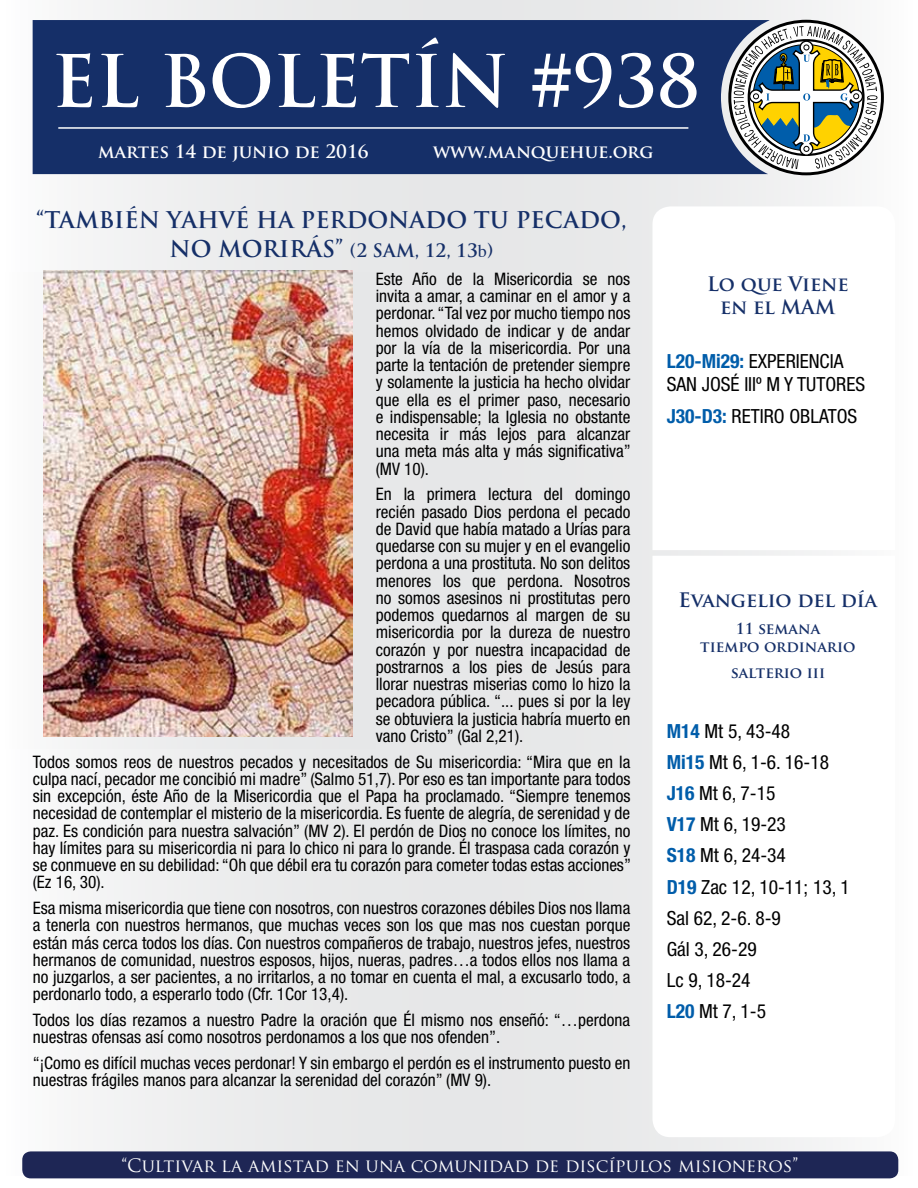
<style>
.page{position:relative;width:918px;height:1188px;background:#fff}
.page>*{position:absolute;margin:0;border:0;box-sizing:border-box;transform-origin:0 0}
.t1{font:700 70.5px "Trajan Pro";color:#fff}
.t2{font:700 22.5px "Trajan Pro";color:#152f68}
.t3{font:condensed 19.5px/31px "Helvetica Neue LT Std";color:#000}
.t4{font:700 19.5px/23.4px "Trajan Pro";letter-spacing:-.01em;color:#152f68;text-align:center}
.t5{font:18px "Trajan Pro";color:#fff}
.t6{font:700 18px "Trajan Pro";color:#fff}
.t7{font:700 18px "Trajan Pro";color:#152f68}
.t8{font:condensed 17.25px/17.2px "Helvetica Neue LT Std";color:#000;text-align:justify}
.t9{font:700 15px/18px "Trajan Pro";color:#152f68;text-align:center}
.s1{font-size:22.5px}
.s2{font-family:"Times";font-weight:400}
.s3{font-weight:700;color:#005daa}
</style>
<div class="page">
<div style="left:0;top:0;width:461px;height:1175px;background:linear-gradient(to right,#f9f9f9,#e2e3e4)"></div>
<div style="left:457px;top:0;width:461px;height:1175px;background:linear-gradient(to right,#e3e4e5,#f6f6f6)"></div>
<div style="left:0;top:273px;width:376px;height:475px;background:linear-gradient(to right,#f8f9f9,#e2e3e4)"></div>
<div style="left:33px;top:20px;width:736px;height:154px;background:#152f68"></div>
<hr style="left:58px;top:127px;width:630px;height:2px;background:#fff">
<div style="left:728px;top:20px;width:156px;height:155px;border:3px solid #000;border-radius:50%"></div>
<svg style="left:734px;top:26px;width:144px;height:143px"></svg>
<svg style="left:652px;top:206px;width:243px;height:931px"></svg>
<div style="left:22px;top:1151px;width:876px;height:27px;background:#1e2655;border-radius:9px"></div>
<img style="left:44px;top:271px;width:309px;height:465px">
<h1 class="t1" style="left:52px;top:37px;width:649px">EL BOLETÍN #938</h1>
<p class="t6" style="left:98px;top:140px;width:272px">martes 14 de junio de 2016</p>
<p class="t6" style="left:433px;top:140px;width:222px">www.manquehue.org</p>
<h2 class="t2" style="left:36px;top:206px;width:592px">“TAMBIÉN YAHVÉ HA PERDONADO TU PECADO,</h2>
<p class="t7" style="left:170px;top:239px;width:325px"><span class="s1">NO MORIRÁS”</span> (2 SAM, 12, 13<span class="s2">b</span>)</p>
<p class="t8" style="left:376px;top:270px;width:257px">Este Año de la Misericordia se nos invita a amar, a caminar en el amor y a perdonar. “Tal vez por mucho tiempo nos hemos olvidado de indicar y de andar por la vía de la misericordia. Por una parte la tentación de pretender siempre y solamente la justicia ha hecho olvidar que ella es el primer paso, necesario e indispensable; la Iglesia no obstante necesita ir más lejos para alcanzar una meta más alta y más significativa” (MV 10).</p>
<p class="t8" style="left:376px;top:485px;width:256px">En la primera lectura del domingo recién pasado Dios perdona el pecado de David que había matado a Urías para quedarse con su mujer y en el evangelio perdona a una prostituta. No son delitos menores los que perdona. Nosotros no somos asesinos ni prostitutas pero podemos quedarnos al margen de su misericordia por la dureza de nuestro corazón y por nuestra incapacidad de postrarnos a los pies de Jesús para llorar nuestras miserias como lo hizo la pecadora pública. “... pues si por la ley se obtuviera la justicia habría muerto en vano Cristo” (Gal 2,21).</p>
<p class="t8" style="left:33px;top:753px;width:600px">Todos somos reos de nuestros pecados y necesitados de Su misericordia: “Mira que en la culpa nací, pecador me concibió mi madre” (Salmo 51,7). Por eso es tan importante para todos sin excepción, éste Año de la Misericordia que el Papa ha proclamado. “Siempre tenemos necesidad de contemplar el misterio de la misericordia. Es fuente de alegría, de serenidad y de paz. Es condición para nuestra salvación” (MV 2). El perdón de Dios no conoce los límites, no hay límites para su misericordia ni para lo chico ni para lo grande. Él traspasa cada corazón y se conmueve en su debilidad: “Oh que débil era tu corazón para cometer todas estas acciones” (Ez 16, 30).</p>
<p class="t8" style="left:33px;top:899px;width:599px">Esa misma misericordia que tiene con nosotros, con nuestros corazones débiles Dios nos llama a tenerla con nuestros hermanos, que muchas veces son los que mas nos cuestan porque están más cerca todos los días. Con nuestros compañeros de trabajo, nuestros jefes, nuestros hermanos de comunidad, nuestros esposos, hijos, nueras, padres…a todos ellos nos llama a no juzgarlos, a ser pacientes, a no irritarlos, a no tomar en cuenta el mal, a excusarlo todo, a perdonarlo todo, a esperarlo todo (Cfr. 1Cor 13,4).</p>
<p class="t8" style="left:33px;top:1011px;width:599px">Todos los días rezamos a nuestro Padre la oración que Él mismo nos enseñó: “…perdona nuestras ofensas así como nosotros perdonamos a los que nos ofenden”.</p>
<p class="t8" style="left:33px;top:1054px;width:599px">“¡Como es difícil muchas veces perdonar! Y sin embargo el perdón es el instrumento puesto en nuestras frágiles manos para alcanzar la serenidad del corazón” (MV 9).</p>
<p class="t4" style="left:707px;top:272px;width:143px">Lo que Viene en el MAM</p>
<p class="t3" style="left:667px;top:350px;width:200px;line-height:22.6px"><span class="s3">L20-Mi29:</span> EXPERIENCIA<br>SAN JOSÉ IIIº M Y TUTORES</p>
<p class="t3" style="left:667px;top:401px;width:192px"><span class="s3">J30-D3:</span> RETIRO OBLATOS</p>
<p class="t4" style="left:679px;top:589px;width:200px">Evangelio del día</p>
<p class="t9" style="left:700px;top:620px;width:157px">11 semana<br>tiempo ordinario</p>
<p class="t9" style="left:731px;top:664px;width:96px">salterio iii</p>
<p class="t3" style="left:667px;top:715px;width:185px"><span class="s3">M14</span> Mt 5, 43-48<br><span class="s3">Mi15</span> Mt 6, 1-6. 16-18<br><span class="s3">J16</span> Mt 6, 7-15<br><span class="s3">V17</span> Mt 6, 19-23<br><span class="s3">S18</span> Mt 6, 24-34<br><span class="s3">D19</span> Zac 12, 10-11; 13, 1<br>Sal 62, 2-6. 8-9<br>Gál 3, 26-29<br>Lc 9, 18-24<br><span class="s3">L20</span> Mt 7, 1-5</p>
<p class="t5" style="left:121px;top:1154px;width:678px">“CULTIVAR LA AMISTAD EN UNA COMUNIDAD DE DISCÍPULOS MISIONEROS”</p>
</div>
